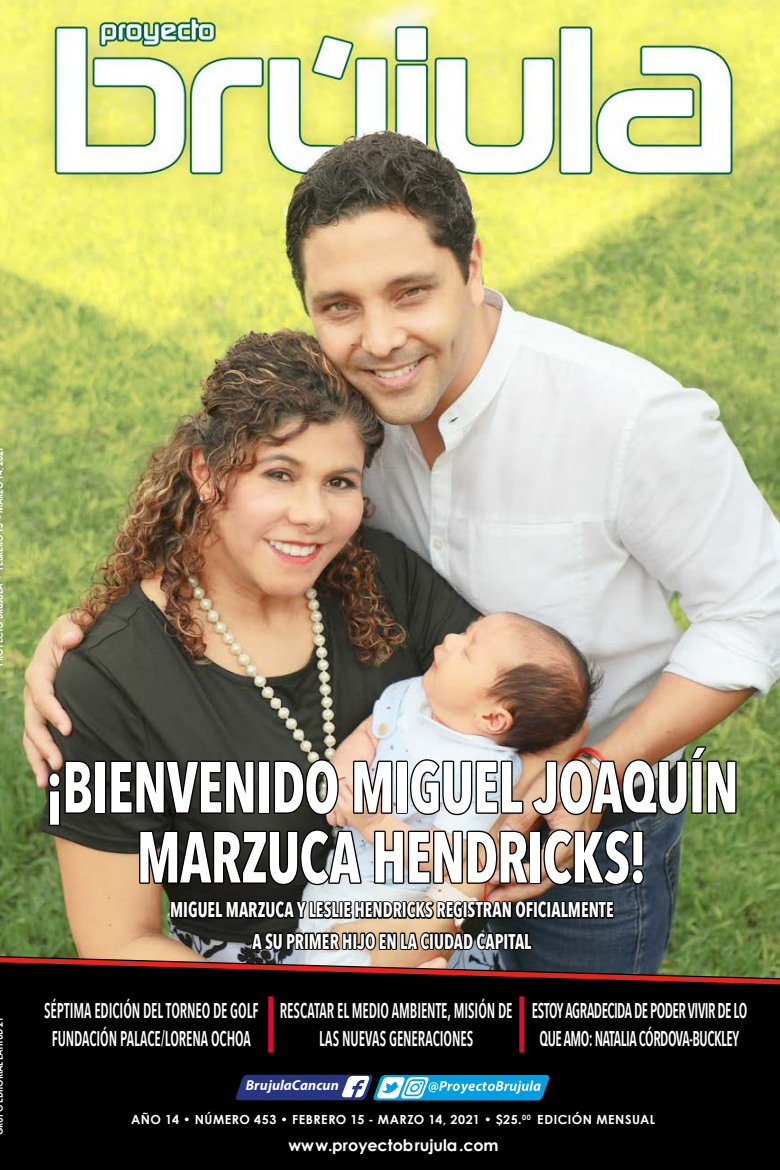
<style>
.page{position:relative;width:780px;height:1170px;background:#fff}
.page>*{position:absolute;margin:0;border:0;box-sizing:border-box;transform-origin:0 0}
.t1{font:700 71.25px/70px "Avenir Next Condensed";letter-spacing:-.01em;color:#fff;text-align:center;scale:.8 1}
.t2{font:600 21.25px/28.8px "Avenir Next Condensed";letter-spacing:-.01em;color:#fff;text-align:center;scale:.68 1}
.t3{font:700 21.25px/31.2px "Avenir Next Condensed";color:#fff;text-align:center;scale:.8 1}
.t4{font:600 21.25px/28.8px "Avenir Next Condensed";letter-spacing:-.035em;color:#fff;text-align:center;scale:.68 1}
.t5{font:700 16px "Century Gothic";color:#fff}
.t6{font:italic 700 14.38px "Myriad Pro";color:#fff}
.t7{font:700 12.5px "Century Gothic";letter-spacing:.04em;color:#fff}
.t8{font:700 10px "Century Gothic";color:#fff;scale:.9 1}
</style>
<div class="page">
<img style="left:0;top:0;width:780px;height:954px">
<svg style="left:0;top:961px;width:780px;height:208px;background:#0c0605"></svg>
<svg style="left:235px;top:1074px;width:314px;height:26px;background:#3d7db3"></svg>
<div style="left:519px;top:996px;width:5px;height:56px;background:#dd0934"></div>
<div style="left:268px;top:996px;width:5px;height:56px;background:#dd0934"></div>
<svg style="left:46px;top:758px;width:48px;height:69px;background:#2e2b24"></svg>
<div style="left:94px;top:760px;width:12px;height:53px;border:3px solid #000"></div>
<svg style="left:109px;top:758px;width:147px;height:57px;background:#21221e"></svg>
<div style="left:258px;top:760px;width:12px;height:53px;border:3px solid #000"></div>
<svg style="left:272px;top:757px;width:68px;height:59px;background:#4b463d"></svg>
<svg style="left:351px;top:759px;width:43px;height:56px;background:#8c7f79"></svg>
<div style="left:396px;top:760px;width:12px;height:53px;border:3px solid #000"></div>
<img style="left:408px;top:757px;width:116px;height:60px">
<img style="left:530px;top:744px;width:208px;height:73px">
<img style="left:138px;top:827px;width:508px;height:132px">
<div style="left:130px;top:1110px;width:348px;height:16px;background:#000"></div>
<div style="left:484px;top:1110px;width:172px;height:16px;background:#000"></div>
<div style="left:277px;top:994px;width:239px;height:55px;background:#000"></div>
<div style="left:529px;top:999px;width:221px;height:50px;background:#000"></div>
<div style="left:41px;top:994px;width:221px;height:56px;background:#000"></div>
<p class="t8" style="left:-7px;top:470px;width:4px;rotate:-90deg">,</p>
<p class="t8" style="left:-7px;top:518px;width:6px;rotate:-90deg">-</p>
<h1 class="t1" style="left:45px;top:752px;width:868px">¡BIENVENIDO MIGUEL JOAQUÍN<br>MARZUCA HENDRICKS!</h1>
<p class="t3" style="left:170px;top:894px;width:555px">MIGUEL MARZUCA Y LESLIE HENDRICKS REGISTRAN OFICIALMENTE<br>A SU PRIMER HIJO EN LA CIUDAD CAPITAL</p>
<p class="t2" style="left:44px;top:995px;width:316px">SÉPTIMA EDICIÓN DEL TORNEO DE GOLF<br>FUNDACIÓN PALACE/LORENA OCHOA</p>
<p class="t2" style="left:280px;top:995px;width:344px">RESCATAR EL MEDIO AMBIENTE, MISIÓN DE<br>LAS NUEVAS GENERACIONES</p>
<p class="t4" style="left:531px;top:995px;width:318px">ESTOY AGRADECIDA DE PODER VIVIR DE LO<br>QUE AMO: NATALIA CÓRDOVA-BUCKLEY</p>
<p class="t6" style="left:246px;top:1075px;width:94px">BrujulaCancun</p>
<p class="t7" style="left:131px;top:1111px;width:525px">AÑO 14 • NÚMERO 453 • FEBRERO 15 - MARZO 14, 2021 • $25.<sup>00</sup> EDICIÓN MENSUAL</p>
<p class="t5" style="left:288px;top:1134px;width:212px">www.proyectobrujula.com</p>
</div>
